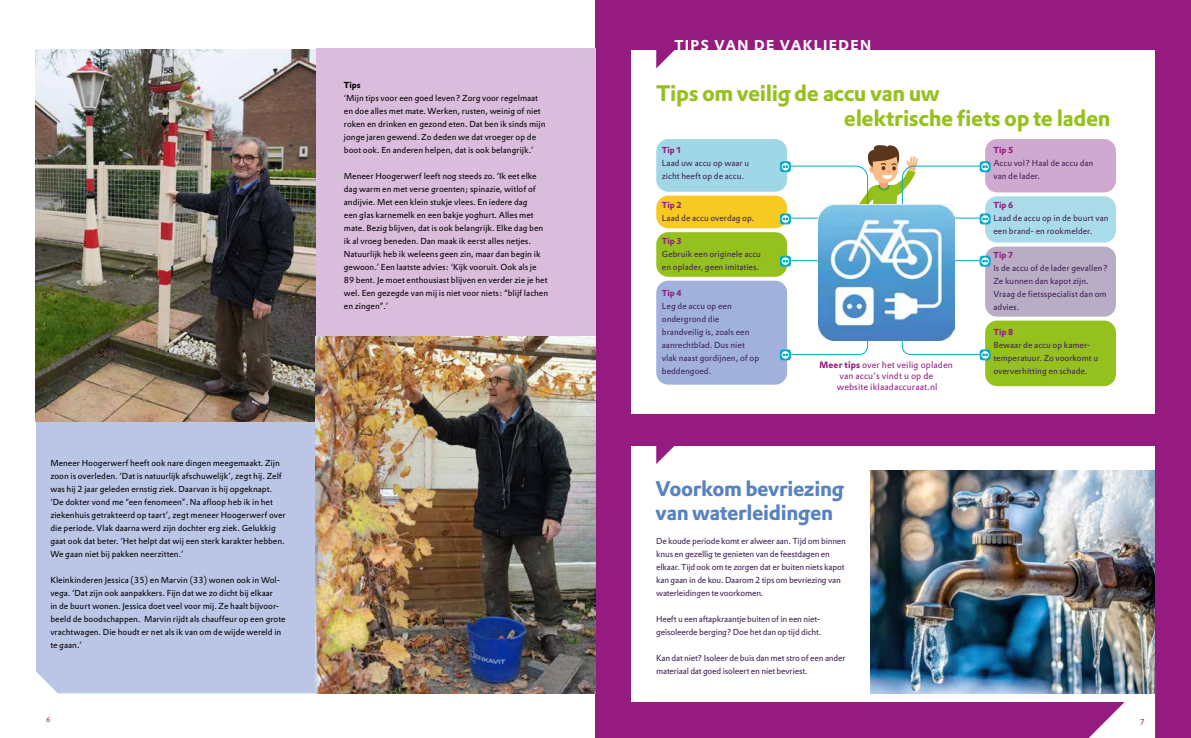
<style>
.page{position:relative;width:1191px;height:738px;background:#fff}
.page>*{position:absolute;margin:0;border:0;box-sizing:border-box;transform-origin:0 0}
.t1{font:700 22px/25px "DTL Prokyon TOT";letter-spacing:-.02em;color:#95c11f}
.t2{font:700 20.8px/23.6px "DTL Prokyon TOT";letter-spacing:-.02em;color:#5782c2}
.t3{font:700 14px "DTL Prokyon TOT";letter-spacing:.105em;color:#fff}
.t4{font:9px/10.8px "DTL Prokyon TOT";letter-spacing:.01em;color:#951b81;text-align:center}
.t5{font:8.5px/13px "DTL Prokyon TOT";color:#000}
.t6{font:8.5px/13px "DTL Prokyon TOT";letter-spacing:-.01em;color:#402156}
.t7{font:700 8.5px "DTL Prokyon TOT";color:#951b81}
.t8{font:700 8.5px "DTL Prokyon TOT";color:#000}
.t9{font:8px "DTL Prokyon TOT";color:#951b81}
.t10{font:7px "DTL Prokyon TOT";color:#951b81}
.s1{font-weight:700}
</style>
<div class="page">
<div style="left:36px;top:421px;width:280px;height:271px;background:#bbc6e6"></div>
<svg style="left:36px;top:671px;width:66px;height:23px"></svg>
<img style="left:36px;top:49px;width:280px;height:372px">
<div style="left:595px;top:0;width:596px;height:737px;background:#951b81"></div>
<div style="left:631px;top:50px;width:524px;height:651px;background:#fff"></div>
<svg style="left:656px;top:50px;width:19px;height:18px"></svg>
<svg style="left:656px;top:445px;width:20px;height:18px"></svg>
<div style="left:656px;top:139px;width:131px;height:52px;background:#9fd7e6;border-radius:12px"></div>
<div style="left:985px;top:139px;width:131px;height:53px;background:#d0a9d0;border-radius:12px"></div>
<div style="left:985px;top:196px;width:131px;height:46px;background:#aadbe8;border-radius:12px"></div>
<div style="left:985px;top:246px;width:131px;height:70px;background:#b8adc5;border-radius:12px"></div>
<div style="left:985px;top:320px;width:131px;height:66px;background:#95c11f;border-radius:12px"></div>
<div style="left:656px;top:195px;width:131px;height:33px;background:#f6ca21;border-radius:12px"></div>
<div style="left:656px;top:232px;width:131px;height:44px;background:#95c11f;border-radius:12px"></div>
<div style="left:656px;top:280px;width:131px;height:104px;background:#a0b1dc;border-radius:12px"></div>
<div style="left:610px;top:413px;width:564px;height:32px;background:#951b81"></div>
<svg style="left:1088px;top:692px;width:67px;height:45px"></svg>
<div style="left:316px;top:49px;width:279px;height:340px;background:#dabddc"></div>
<img style="left:818px;top:265px;width:136px;height:75px">
<svg style="left:780px;top:161px;width:11px;height:11px"></svg>
<svg style="left:979px;top:161px;width:11px;height:11px"></svg>
<svg style="left:780px;top:213px;width:11px;height:11px"></svg>
<svg style="left:979px;top:213px;width:11px;height:11px"></svg>
<svg style="left:780px;top:255px;width:11px;height:11px"></svg>
<svg style="left:979px;top:255px;width:11px;height:11px"></svg>
<svg style="left:783px;top:144px;width:204px;height:121px"></svg>
<svg style="left:780px;top:349px;width:11px;height:11px"></svg>
<svg style="left:781px;top:351px;width:8px;height:7px"></svg>
<svg style="left:783px;top:333px;width:85px;height:22px"></svg>
<svg style="left:979px;top:349px;width:11px;height:11px"></svg>
<svg style="left:981px;top:351px;width:8px;height:7px"></svg>
<svg style="left:901px;top:333px;width:86px;height:22px"></svg>
<img style="left:316px;top:336px;width:279px;height:356px">
<img style="left:870px;top:470px;width:285px;height:222px">
<p class="t8" style="left:344px;top:79px;width:18px">Tips</p>
<p class="t5" style="left:344px;top:91px;width:203px">‘Mijn tips voor een goed leven? Zorg voor regelmaat en doe alles met mate. Werken, rusten, weinig of niet roken en drinken en gezond eten. Dat ben ik sinds mijn jonge jaren gewend. Zo deden we dat vroeger op de boot ook. En anderen helpen, dat is ook belangrijk.’</p>
<p class="t5" style="left:344px;top:169px;width:206px">Meneer Hoogerwerf leeft nog steeds zo. ‘Ik eet elke dag warm en met verse groenten; spinazie, witlof of andijvie. Met een klein stukje vlees. En iedere dag<br>een glas karnemelk en een bakje yoghurt. Alles met mate. Bezig blijven, dat is ook belangrijk. Elke dag ben ik al vroeg beneden. Dan maak ik eerst alles netjes.<br>Natuurlijk heb ik weleens geen zin, maar dan begin ik gewoon.’ Een laatste advies: ‘Kijk vooruit. Ook als je 89 bent. Je moet enthousiast blijven en verder zie je het wel. Een gezegde van mij is niet voor niets: “blijf lachen en zingen”.’</p>
<p class="t5" style="left:50px;top:455px;width:237px">Meneer Hoogerwerf heeft ook nare dingen meegemaakt. Zijn zoon is overleden. ‘Dat is natuurlijk afschuwelijk’, zegt hij. Zelf was hij 2 jaar geleden ernstig ziek. Daarvan is hij opgeknapt. ‘De dokter vond me “een fenomeen”. Na afloop heb ik in het ziekenhuis getrakteerd op taart’, zegt meneer Hoogerwerf over die periode. Vlak daarna werd zijn dochter erg ziek. Gelukkig gaat ook dat beter. ‘Het helpt dat wij een sterk karakter hebben.<br>We gaan niet bij pakken neerzitten.’</p>
<p class="t5" style="left:50px;top:572px;width:237px">Kleinkinderen Jessica (35) en Marvin (33) wonen ook in Wol&shy;vega. ‘Dat zijn ook aanpakkers. Fijn dat we zo dicht bij elkaar<br>in de buurt wonen. Jessica doet veel voor mij. Ze haalt bijvoor&shy;beeld de boodschappen. Marvin rijdt als chauffeur op een grote vrachtwagen. Die houdt er net als ik van om de wijde wereld in te gaan.’</p>
<h3 class="t3" style="left:674px;top:36px;width:53px">TIPSVAN</h3>
<h3 class="t3" style="left:754px;top:36px;width:80px">DE VAKLIEDEN</h3>
<h1 class="t1" style="left:844px;top:80px;width:268px;text-indent:-188px">Tips om veilig de accu van uw<br>elektrische fiets op te laden</h1>
<p class="t7" style="left:662px;top:144px;width:21px">Tip 1</p>
<p class="t6" style="left:662px;top:156px;width:89px">Laad uw accu op waar u zicht heeft op de accu.</p>
<p class="t7" style="left:662px;top:199px;width:21px">Tip 2</p>
<p class="t6" style="left:662px;top:211px;width:94px">Laad de accu overdag op.</p>
<p class="t7" style="left:662px;top:235px;width:21px">Tip 3</p>
<p class="t6" style="left:662px;top:247px;width:101px">Gebruik een originele accu en oplader, geen imitaties.</p>
<p class="t7" style="left:662px;top:287px;width:21px">Tip 4</p>
<p class="t6" style="left:662px;top:299px;width:99px">Leg de accu op een ondergrond die brandveilig is, zoals een aanrechtblad. Dus niet vlak naast gordijnen, of op beddengoed.</p>
<p class="t4" style="left:819px;top:359px;width:135px"><span class="s1">Meer tips</span> over het veilig opladen van accu’s vindt u op de<br>website iklaadaccuraat.nl</p>
<h2 class="t2" style="left:655px;top:476px;width:190px">Voorkom bevriezing van waterleidingen</h2>
<p class="t6" style="left:656px;top:533px;width:191px">De koude periode komt er alweer aan. Tijd om binnen knus en gezellig te genieten van de feestdagen en elkaar. Tijd ook om te zorgen dat er buiten niets kapot kan gaan in de kou. Daarom 2 tips om bevriezing van waterleidingen te voorkomen.</p>
<p class="t6" style="left:656px;top:611px;width:167px">Heeft u een aftapkraantje buiten of in een niet&shy;geïsoleerde berging? Doe het dan op tijd dicht.</p>
<p class="t6" style="left:656px;top:650px;width:191px">Kan dat niet? Isoleer de buis dan met stro of een ander materiaal dat goed isoleert en niet bevriest.</p>
<p class="t7" style="left:993px;top:144px;width:21px">Tip 5</p>
<p class="t6" style="left:993px;top:156px;width:101px">Accu vol? Haal de accu dan van de lader.</p>
<p class="t7" style="left:993px;top:199px;width:21px">Tip 6</p>
<p class="t6" style="left:993px;top:211px;width:116px">Laad de accu op in de buurt van een brand- en rookmelder.</p>
<p class="t7" style="left:993px;top:249px;width:21px">Tip 7</p>
<p class="t6" style="left:993px;top:261px;width:116px">Is de accu of de lader gevallen?<br>Ze kunnen dan kapot zijn.<br>Vraag de fietsspecialist dan om advies.</p>
<p class="t7" style="left:993px;top:326px;width:21px">Tip 8</p>
<p class="t6" style="left:993px;top:338px;width:106px">Bewaar de accu op kamer&shy;temperatuur. Zo voorkomt u oververhitting en schade.</p>
<p class="t10" style="left:46px;top:714px;width:6px">6</p>
<p class="t9" style="left:1140px;top:714px;width:5px">7</p>
</div>
